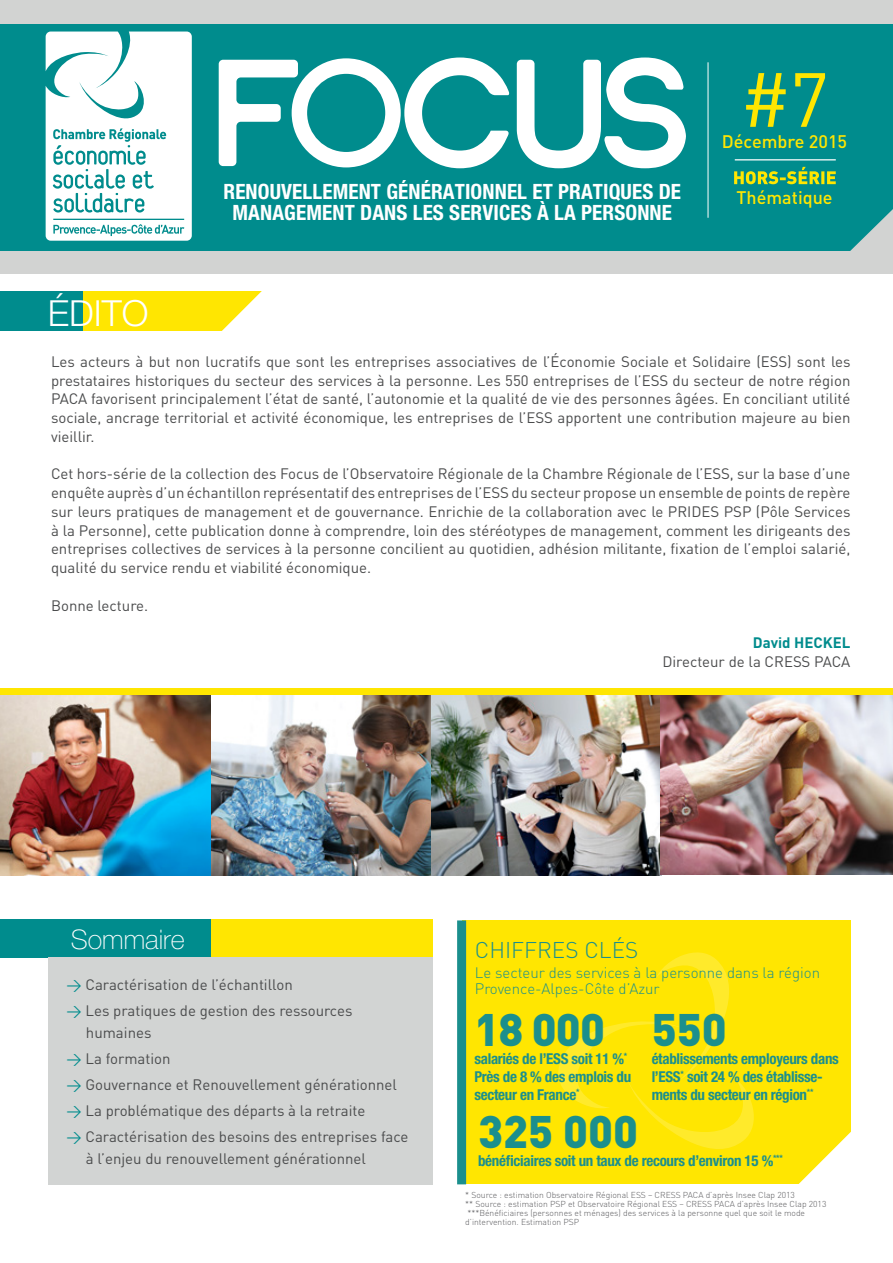
<style>
.page{position:relative;width:893px;height:1263px;background:#fff}
.page>*{position:absolute;margin:0;border:0;box-sizing:border-box;transform-origin:0 0}
.t1{font:75.3px "DIN";color:#ffe601}
.t2{font:900 45px "DIN";color:#1b8f8d}
.t3{font:300 36px "Helvetica Neue LT";color:#fff}
.t4{font:100 27px "Helvetica Neue LT";color:#fff}
.t5{font:300 22.5px "DIN";color:#1b8f8d}
.t6{font:700 condensed 21.15px "Helvetica Neue LT";letter-spacing:.005em;color:#fff}
.t7{font:500 18px "DIN";color:#ffe601}
.t8{font:15px/18.8px "DIN";color:#4b4c4d}
.t9{font:700 condensed 15px/18px "Helvetica Neue LT";letter-spacing:-.02em;color:#1b8f8d}
.t10{font:300 15px "DIN";color:#1b8f8d}
.t11{font:700 15px "DIN";color:#008c8d}
.LEGENDE{font:300 8.55px/9px "DIN";color:#5a5a5d}
.s1{color:#008c8d}
</style>
<div class="page">
<div style="left:0;top:5px;width:893px;height:255px;background:#008c8d"></div>
<svg style="left:734px;top:167px;width:102px;height:17px"></svg>
<svg style="left:517px;top:58px;width:169px;height:110px"></svg>
<svg style="left:219px;top:58px;width:290px;height:110px"></svg>
<hr style="left:708px;top:62px;width:1px;height:156px;background:#fff">
<div style="left:0;top:0;width:893px;height:24px;background:#d2d3d2"></div>
<div style="left:0;top:251px;width:893px;height:23px;background:#d2d3d2"></div>
<svg style="left:850px;top:209px;width:43px;height:42px"></svg>
<div style="left:462px;top:920px;width:388px;height:264px;background:#ffe601"></div>
<svg style="left:558px;top:952px;width:196px;height:197px"></svg>
<div style="left:457px;top:920px;width:9px;height:264px;background:#1b8f8d"></div>
<svg style="left:799px;top:1125px;width:52px;height:59px"></svg>
<img style="left:0;top:695px;width:893px;height:180px">
<div style="left:187px;top:919px;width:245px;height:38px;background:#ffe601"></div>
<div style="left:0;top:919px;width:210px;height:38px;background:#008c8d"></div>
<div style="left:48px;top:957px;width:384px;height:227px;background:#d2d4d3"></div>
<hr style="left:735px;top:159px;width:101px;height:1px;background:#fff">
<div style="left:44px;top:291px;width:219px;height:40px;background:#ffe601"></div>
<svg style="left:222px;top:291px;width:41px;height:40px"></svg>
<div style="left:0;top:291px;width:82px;height:40px;background:#008c8d"></div>
<div style="left:0;top:689px;width:893px;height:6px;background:#ffe601"></div>
<svg style="left:46px;top:32px;width:146px;height:209px;background:#dbeeee"></svg>
<p class="t1" style="left:740px;top:53px;width:90px">#7</p>
<p class="t7" style="left:722px;top:130px;width:127px">Décembre 2015</p>
<p class="t6" style="left:223px;top:179px;width:459px">RENOUVELLEMENT GÉNÉRATIONNEL ET PRATIQUES DE</p>
<p class="t7" style="left:736px;top:186px;width:98px">Thématique</p>
<p class="t6" style="left:233px;top:199px;width:441px">MANAGEMENT DANS LES SERVICES À LA PERSONNE</p>
<p class="t3" style="left:48px;top:292px;width:102px">ÉDITO</p>
<p class="t8" style="left:51px;top:352px;width:801px;text-align:justify">Les acteurs à but non lucratifs que sont les entreprises associatives de l’Économie Sociale et Solidaire (ESS) sont les prestataires historiques du secteur des services à la personne. Les 550 entreprises de l’ESS du secteur de notre région PACA favorisent principalement l’état de santé, l’autonomie et la qualité de vie des personnes âgées. En conciliant utilité sociale, ancrage territorial et activité économique, les entreprises de l’ESS apportent une contribution majeure au bien vieillir.</p>
<p class="t8" style="left:51px;top:464px;width:801px;text-align:justify">Cet hors-série de la collection des Focus de l’Observatoire Régionale de la Chambre Régionale de l’ESS, sur la base d’une enquête auprès d’un échantillon représentatif des entreprises de l’ESS du secteur propose un ensemble de points de repère sur leurs pratiques de management et de gouvernance. Enrichie de la collaboration avec le PRIDES PSP (Pôle Services à la Personne), cette publication donne à comprendre, loin des stéréotypes de management, comment les dirigeants des entreprises collectives de services à la personne concilient au quotidien, adhésion militante, fixation de l’emploi salarié, qualité du service rendu et viabilité économique.</p>
<p class="t8" style="left:51px;top:596px;width:99px">Bonne lecture.</p>
<p class="t11" style="left:753px;top:633px;width:99px">David HECKEL</p>
<p class="t8" style="left:662px;top:652px;width:190px">Directeur de la CRESS PACA</p>
<p class="t4" style="left:71px;top:924px;width:116px">Sommaire</p>
<p class="t8" style="left:66px;top:974px;width:228px"><span class="s1">&gt;</span> Caractérisation de l’échantillon</p>
<p class="t8" style="left:86px;top:999px;width:268px;line-height:21.8px;text-indent:-20px"><span class="s1">&gt;</span> Les pratiques de gestion des ressources humaines</p>
<p class="t8" style="left:66px;top:1049px;width:106px"><span class="s1">&gt;</span> La formation</p>
<p class="t8" style="left:66px;top:1075px;width:332px"><span class="s1">&gt;</span> Gouvernance et Renouvellement générationnel</p>
<p class="t8" style="left:66px;top:1101px;width:301px"><span class="s1">&gt;</span> La problématique des départs à la retraite</p>
<p class="t8" style="left:86px;top:1126px;width:324px;line-height:21.8px;text-indent:-20px"><span class="s1">&gt;</span> Caractérisation des besoins des entreprises face à l’enjeu du renouvellement générationnel</p>
<p class="t5" style="left:475px;top:936px;width:165px">CHIFFRES CLÉS</p>
<p class="t10" style="left:475px;top:963px;width:347px">Le secteur des services à la personne dans la région</p>
<p class="t10" style="left:475px;top:980px;width:186px">Provence-Alpes-Côte d’Azur</p>
<p class="t2" style="left:474px;top:999px;width:132px">18 000</p>
<p class="t9" style="left:474px;top:1049px;width:158px">salariés de l’ESS soit 11 %<sup>*<br></sup>Près de 8 % des emplois du secteur en France<sup>*</sup></p>
<p class="t2" style="left:652px;top:999px;width:77px">550</p>
<p class="t9" style="left:652px;top:1049px;width:189px">établissements employeurs dans l’ESS<sup>*</sup> soit 24 % des établisse&shy;ments du secteur en région<sup>**</sup></p>
<p class="t2" style="left:478px;top:1101px;width:162px">325 000</p>
<p class="t9" style="left:478px;top:1151px;width:306px">bénéficiaires soit un taux de recours d’environ 15 %<sup>***</sup></p>
<p class="LEGENDE" style="left:465px;top:1191px;width:331px">* Source : estimation Observatoire Régional ESS – CRESS PACA d’après Insee Clap 2013</p>
<p class="LEGENDE" style="left:465px;top:1200px;width:363px">** Source : estimation PSP et Observatoire Régional ESS – CRESS PACA d’après Insee Clap 2013</p>
<p class="LEGENDE" style="left:465px;top:1209px;width:341px">***Bénéficiaires (personnes et ménages) des services à la personne quel que soit le mode d’intervention. Estimation PSP</p>
</div>
